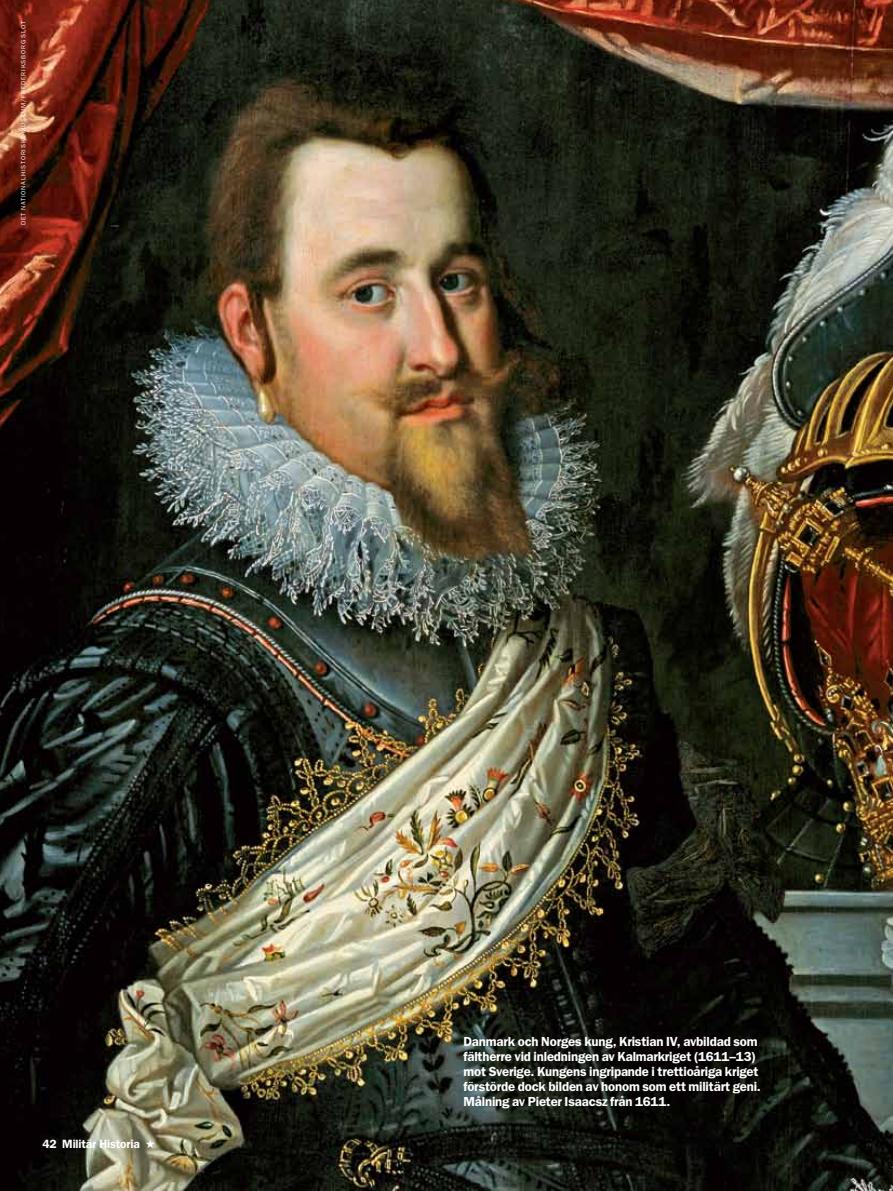
<style>
.page{position:relative;width:893px;height:1191px;background:#fff}
.page>*{position:absolute;margin:0;border:0;box-sizing:border-box;transform-origin:0 0}
.t1{font:600 13.2px/15px "ITC Franklin Gothic Std";letter-spacing:-.015em;color:#fff}
.t2{font:600 12px "ITC Franklin Gothic Std";letter-spacing:-.01em;color:#fff}
.t3{font:6.3px "ITC Franklin Gothic Std";letter-spacing:.13em;color:#fff}
</style>
<div class="page">
<img style="left:0;top:0;width:893px;height:1191px">
<p class="t3" style="left:20px;top:225px;width:206px;rotate:-90deg">Det Nationalhistoriske Museum/Frederiksborg Slot</p>
<p class="t2" style="left:43px;top:1137px;width:114px">42 Militär Historia ★</p>
<p class="t1" style="left:463px;top:1033px;width:299px">Danmark och Norges kung, Kristian IV, avbildad som fältherre vid inledningen av Kalmarkriget (1611–13) mot Sverige. Kungens ingripande i trettioåriga kriget förstörde dock bilden av honom som ett militärt geni.<br>Målning av Pieter Isaacsz från 1611.</p>
</div>
